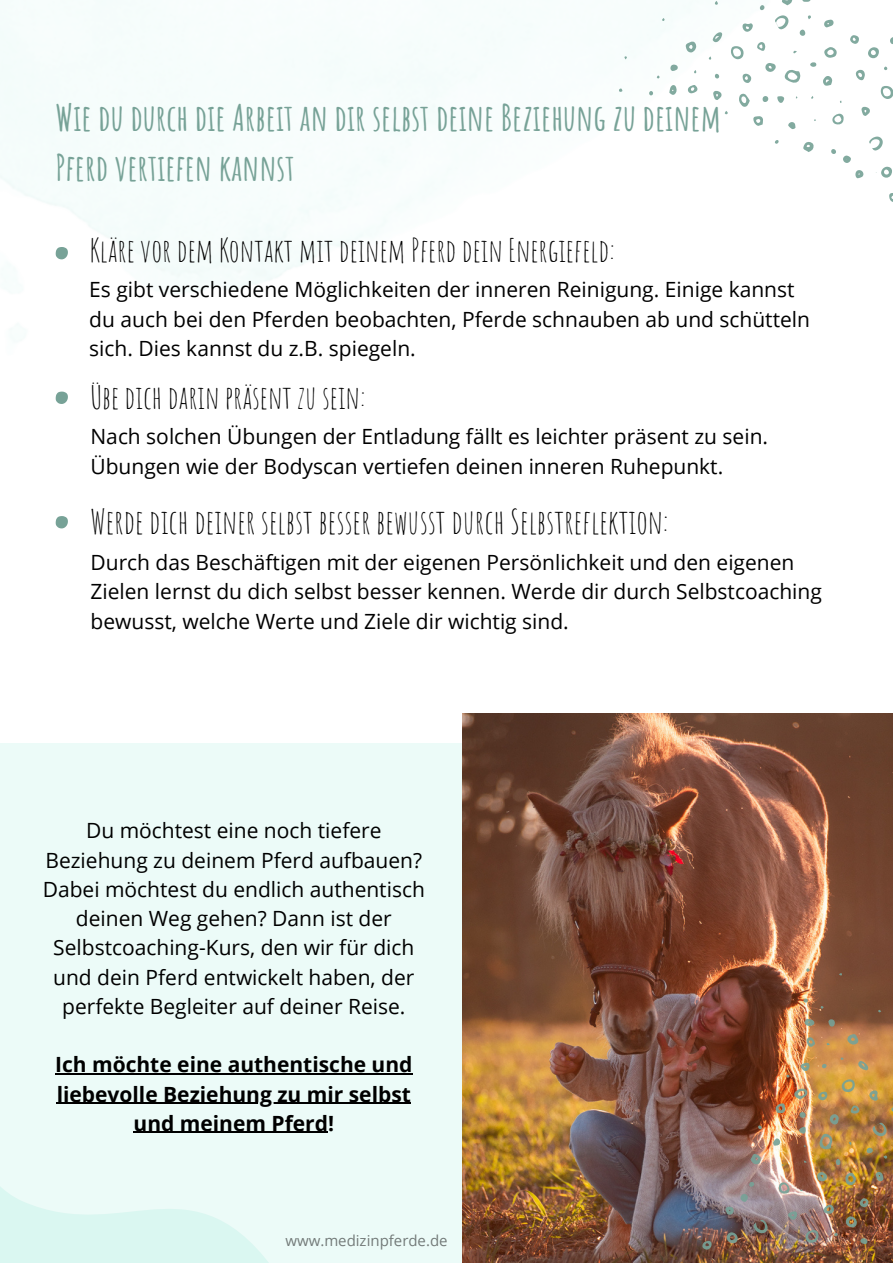
<style>
.page{position:relative;width:893px;height:1264px;background:#fff}
.page>*{position:absolute;margin:0;border:0;box-sizing:border-box;transform-origin:0 0}
.t1{font:700 36px/49.5px "Amatic SC";color:#77a297}
.t2{font:33px "Amatic SC";color:#000}
.t3{font:31.5px "Amatic SC";color:#000}
.t4{font:21px/29.2px "Open Sans";color:#000}
.t5{font:700 21px/29.2px "Open Sans";color:#000;text-align:center}
.t6{font:15px "Open Sans";color:#000}
</style>
<div class="page">
<svg style="left:784px;top:69px;width:16px;height:14px"></svg>
<svg style="left:730px;top:46px;width:14px;height:13px"></svg>
<svg style="left:880px;top:86px;width:12px;height:13px"></svg>
<svg style="left:869px;top:136px;width:13px;height:15px"></svg>
<svg style="left:685px;top:40px;width:11px;height:13px"></svg>
<svg style="left:739px;top:94px;width:11px;height:13px"></svg>
<svg style="left:868px;top:47px;width:11px;height:11px"></svg>
<svg style="left:824px;top:47px;width:12px;height:11px"></svg>
<svg style="left:781px;top:0;width:12px;height:5px"></svg>
<svg style="left:803px;top:142px;width:11px;height:10px"></svg>
<svg style="left:765px;top:63px;width:10px;height:9px"></svg>
<svg style="left:753px;top:116px;width:10px;height:10px"></svg>
<svg style="left:823px;top:76px;width:9px;height:10px"></svg>
<svg style="left:855px;top:70px;width:10px;height:11px"></svg>
<svg style="left:832px;top:113px;width:11px;height:12px"></svg>
<svg style="left:742px;top:23px;width:10px;height:9px"></svg>
<svg style="left:850px;top:35px;width:9px;height:9px"></svg>
<svg style="left:824px;top:19px;width:9px;height:9px"></svg>
<svg style="left:742px;top:74px;width:9px;height:9px"></svg>
<svg style="left:889px;top:193px;width:3px;height:9px"></svg>
<svg style="left:713px;top:91px;width:8px;height:9px"></svg>
<svg style="left:861px;top:107px;width:8px;height:9px"></svg>
<svg style="left:802px;top:0;width:9px;height:2px"></svg>
<svg style="left:687px;top:85px;width:11px;height:8px"></svg>
<svg style="left:712px;top:32px;width:10px;height:10px"></svg>
<svg style="left:669px;top:85px;width:8px;height:10px"></svg>
<svg style="left:855px;top:170px;width:8px;height:8px"></svg>
<svg style="left:757px;top:42px;width:8px;height:9px"></svg>
<svg style="left:843px;top:155px;width:7px;height:8px"></svg>
<svg style="left:788px;top:122px;width:7px;height:7px"></svg>
<svg style="left:670px;top:64px;width:7px;height:7px"></svg>
<svg style="left:777px;top:96px;width:7px;height:7px"></svg>
<svg style="left:890px;top:37px;width:2px;height:7px"></svg>
<svg style="left:762px;top:96px;width:6px;height:6px"></svg>
<svg style="left:799px;top:29px;width:6px;height:7px"></svg>
<svg style="left:810px;top:62px;width:6px;height:5px"></svg>
<svg style="left:759px;top:5px;width:5px;height:5px"></svg>
<svg style="left:831px;top:149px;width:5px;height:5px"></svg>
<svg style="left:714px;top:74px;width:5px;height:5px"></svg>
<svg style="left:649px;top:91px;width:4px;height:4px"></svg>
<svg style="left:774px;top:140px;width:4px;height:4px"></svg>
<svg style="left:619px;top:88px;width:3px;height:4px"></svg>
<svg style="left:807px;top:15px;width:4px;height:4px"></svg>
<svg style="left:775px;top:15px;width:13px;height:14px"></svg>
<svg style="left:875px;top:166px;width:17px;height:12px"></svg>
<svg style="left:56px;top:247px;width:12px;height:12px"></svg>
<svg style="left:56px;top:391px;width:12px;height:13px"></svg>
<svg style="left:56px;top:516px;width:12px;height:12px"></svg>
<div style="left:0;top:743px;width:892px;height:519px;background:#ecfbf8"></div>
<img style="left:462px;top:713px;width:430px;height:549px">
<svg style="left:818px;top:1133px;width:15px;height:16px"></svg>
<svg style="left:841px;top:1077px;width:13px;height:16px"></svg>
<svg style="left:805px;top:1228px;width:13px;height:16px"></svg>
<svg style="left:753px;top:1219px;width:14px;height:14px"></svg>
<svg style="left:847px;top:1033px;width:12px;height:11px"></svg>
<svg style="left:794px;top:1087px;width:13px;height:12px"></svg>
<svg style="left:845px;top:1216px;width:11px;height:11px"></svg>
<svg style="left:845px;top:1172px;width:12px;height:13px"></svg>
<svg style="left:750px;top:1153px;width:10px;height:12px"></svg>
<svg style="left:829px;top:1114px;width:9px;height:10px"></svg>
<svg style="left:775px;top:1103px;width:10px;height:10px"></svg>
<svg style="left:816px;top:1171px;width:11px;height:10px"></svg>
<svg style="left:823px;top:1204px;width:11px;height:9px"></svg>
<svg style="left:778px;top:1182px;width:11px;height:11px"></svg>
<svg style="left:869px;top:1090px;width:9px;height:10px"></svg>
<svg style="left:859px;top:1198px;width:9px;height:9px"></svg>
<svg style="left:875px;top:1171px;width:8px;height:10px"></svg>
<svg style="left:818px;top:1091px;width:9px;height:9px"></svg>
<svg style="left:702px;top:1240px;width:9px;height:9px"></svg>
<svg style="left:800px;top:1062px;width:9px;height:8px"></svg>
<svg style="left:788px;top:1211px;width:9px;height:8px"></svg>
<svg style="left:806px;top:1037px;width:8px;height:10px"></svg>
<svg style="left:858px;top:1060px;width:10px;height:10px"></svg>
<svg style="left:804px;top:1018px;width:10px;height:8px"></svg>
<svg style="left:725px;top:1205px;width:8px;height:9px"></svg>
<svg style="left:850px;top:1105px;width:9px;height:8px"></svg>
<svg style="left:740px;top:1193px;width:7px;height:8px"></svg>
<svg style="left:772px;top:1138px;width:8px;height:7px"></svg>
<svg style="left:828px;top:1019px;width:6px;height:7px"></svg>
<svg style="left:799px;top:1126px;width:6px;height:7px"></svg>
<svg style="left:860px;top:1238px;width:7px;height:5px"></svg>
<svg style="left:799px;top:1112px;width:6px;height:5px"></svg>
<svg style="left:866px;top:1147px;width:6px;height:6px"></svg>
<svg style="left:835px;top:1158px;width:5px;height:7px"></svg>
<svg style="left:749px;top:1181px;width:5px;height:5px"></svg>
<svg style="left:821px;top:1063px;width:5px;height:5px"></svg>
<svg style="left:803px;top:998px;width:4px;height:4px"></svg>
<svg style="left:758px;top:1125px;width:3px;height:4px"></svg>
<svg style="left:834px;top:1232px;width:3px;height:4px"></svg>
<svg style="left:883px;top:1155px;width:4px;height:3px"></svg>
<svg style="left:826px;top:1042px;width:4px;height:3px"></svg>
<svg style="left:848px;top:1141px;width:3px;height:4px"></svg>
<svg style="left:872px;top:1122px;width:14px;height:14px"></svg>
<svg style="left:726px;top:1226px;width:11px;height:17px"></svg>
<hr style="left:55px;top:1073px;width:357px;height:1px;background:#000">
<hr style="left:57px;top:1102px;width:354px;height:1px;background:#000">
<hr style="left:134px;top:1131px;width:194px;height:1px;background:#000">
<p class="t1" style="left:56px;top:92px;width:667px">Wie du durch die Arbeit an dir selbst deine Beziehung zu deinem<br>Pferd vertiefen kannst</p>
<p class="t3" style="left:90px;top:230px;width:526px">Kläre vor dem Kontakt mit deinem Pferd dein Energiefeld:</p>
<p class="t4" style="left:89px;top:275px;width:722px">Es gibt verschiedene Möglichkeiten der inneren Reinigung. Einige kannst du auch bei den Pferden beobachten, Pferde schnauben ab und schütteln sich. Dies kannst du z.B. spiegeln.</p>
<p class="t3" style="left:90px;top:377px;width:276px">Übe dich darin präsent zu sein:</p>
<p class="t4" style="left:90px;top:421px;width:679px">Nach solchen Übungen der Entladung fällt es leichter präsent zu sein.</p>
<p class="t4" style="left:90px;top:451px;width:634px">Übungen wie der Bodyscan vertiefen deinen inneren Ruhepunkt.</p>
<p class="t2" style="left:90px;top:500px;width:579px">Werde dich deiner selbst besser bewusst durch Selbstreflektion:</p>
<p class="t4" style="left:90px;top:547px;width:732px">Durch das Beschäftigen mit der eigenen Persönlichkeit und den eigenen<br>Zielen lernst du dich selbst besser kennen. Werde dir durch Selbstcoaching bewusst, welche Werte und Ziele dir wichtig sind.</p>
<p class="t4" style="left:43px;top:815px;width:383px;text-align:center">Du möchtest eine noch tiefere Beziehung zu deinem Pferd aufbauen?<br>Dabei möchtest du endlich authentisch deinen Weg gehen? Dann ist der Selbstcoaching-Kurs, den wir für dich und dein Pferd entwickelt haben, der perfekte Begleiter auf deiner Reise.</p>
<p class="t5" style="left:55px;top:1049px;width:359px">Ich möchte eine authentische und liebevolle Beziehung zu mir selbst und meinem Pferd!</p>
<p class="t6" style="left:285px;top:1230px;width:164px">www.medizinpferde.de</p>
</div>
